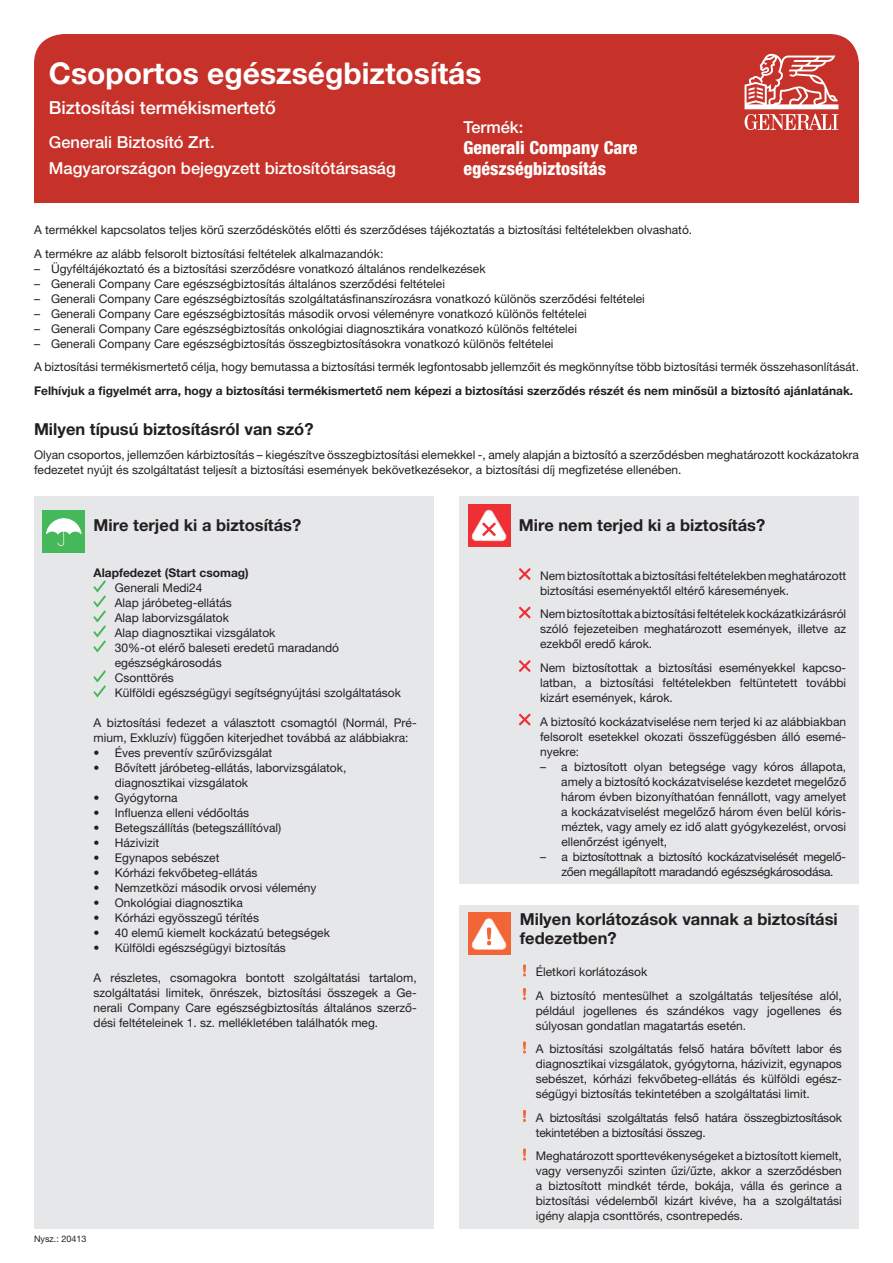
<style>
.page{position:relative;width:893px;height:1263px;background:#fff}
.page>*{position:absolute;margin:0;border:0;box-sizing:border-box;transform-origin:0 0}
.t1{font:700 30px "Helvetica Neue LT Pro";color:#fff}
.t2{font:800 condensed 18px/21px "Helvetica Neue LT Pro";color:#fff}
.t3{font:500 18px "Helvetica Neue LT Pro";color:#fff}
.t4{font:700 16.5px/19.5px "Helvetica Neue LT Pro";color:#231f20}
.t5{font:500 16.5px/25.5px "Helvetica Neue LT Pro";color:#fff}
.t6{font:12px/15px "Helvetica Neue LT Pro";color:#231f20}
.t7{font:12px/15px "Helvetica Neue LT Pro";letter-spacing:-.02em;color:#231f20}
.t8{font:700 12px "Helvetica Neue LT Pro";color:#231f20}
.t9{font:9px "Helvetica Neue LT Pro";color:#231f20}
</style>
<div class="page">
<div style="left:34px;top:34px;width:825px;height:145px;background:#c63229;border-radius:30px"></div>
<div style="left:34px;top:128px;width:825px;height:75px;background:#c63229"></div>
<svg style="left:745px;top:53px;width:93px;height:77px"></svg>
<div style="left:34px;top:496px;width:400px;height:733px;background:#e6e7e9"></div>
<svg style="left:93px;top:580px;width:13px;height:72px"></svg>
<svg style="left:93px;top:670px;width:13px;height:27px"></svg>
<div style="left:459px;top:496px;width:400px;height:388px;background:#e6e7e9"></div>
<svg style="left:519px;top:568px;width:12px;height:12px"></svg>
<svg style="left:519px;top:607px;width:12px;height:11px"></svg>
<svg style="left:519px;top:660px;width:12px;height:12px"></svg>
<svg style="left:519px;top:714px;width:12px;height:11px"></svg>
<div style="left:459px;top:905px;width:400px;height:324px;background:#e6e7e9"></div>
<svg style="left:523px;top:964px;width:3px;height:12px"></svg>
<svg style="left:523px;top:988px;width:3px;height:12px"></svg>
<svg style="left:523px;top:1041px;width:3px;height:12px"></svg>
<svg style="left:523px;top:1110px;width:3px;height:12px"></svg>
<svg style="left:523px;top:1148px;width:3px;height:12px"></svg>
<div style="left:43px;top:511px;width:42px;height:42px;background:#45b85a"></div>
<svg style="left:46px;top:518px;width:36px;height:28px"></svg>
<div style="left:468px;top:504px;width:42px;height:43px;background:#ee3034"></div>
<svg style="left:471px;top:510px;width:36px;height:31px"></svg>
<div style="left:468px;top:913px;width:42px;height:42px;background:#f26536"></div>
<svg style="left:471px;top:918px;width:36px;height:32px"></svg>
<h1 class="t1" style="left:49px;top:55px;width:434px">Csoportos egészségbiztosítás</h1>
<h2 class="t3" style="left:49px;top:97px;width:229px">Biztosítási termékismertető</h2>
<h3 class="t5" style="left:49px;top:130px;width:348px">Generali Biztosító Zrt.<br>Magyarországon bejegyzett biztosítótársaság</h3>
<h3 class="t5" style="left:463px;top:114px;width:61px">Termék:</h3>
<h2 class="t2" style="left:463px;top:136px;width:175px">Generali Company Care egészségbiztosítás</h2>
<p class="t6" style="left:34px;top:218px;width:660px;line-height:23.5px">A termékkel kapcsolatos teljes körű szerződéskötés előtti és szerződéses tájékoztatás a biztosítási feltételekben olvasható.<br>A termékre az alább felsorolt biztosítási feltételek alkalmazandók:</p>
<p class="t6" style="left:34px;top:261px;width:453px">– Ügyféltájékoztató és a biztosítási szerződésre vonatkozó általános rendelkezések</p>
<p class="t6" style="left:34px;top:276px;width:412px">– Generali Company Care egészségbiztosítás általános szerződési feltételei</p>
<p class="t6" style="left:34px;top:291px;width:612px">– Generali Company Care egészségbiztosítás szolgáltatásfinanszírozásra vonatkozó különös szerződési feltételei</p>
<p class="t6" style="left:34px;top:306px;width:554px">– Generali Company Care egészségbiztosítás második orvosi véleményre vonatkozó különös feltételei</p>
<p class="t6" style="left:34px;top:321px;width:544px">– Generali Company Care egészségbiztosítás onkológiai diagnosztikára vonatkozó különös feltételei</p>
<p class="t6" style="left:34px;top:331px;width:826px;line-height:23.5px">– Generali Company Care egészségbiztosítás összegbiztosításokra vonatkozó különös feltételei<br>A biztosítási termékismertető célja, hogy bemutassa a biztosítási termék legfontosabb jellemzőit és megkönnyítse több biztosítási termék összehasonlítását.</p>
<p class="t8" style="left:34px;top:383px;width:821px">Felhívjuk a figyelmét arra, hogy a biztosítási termékismertető nem képezi a biztosítási szerződés részét és nem minősül a biztosító ajánlatának.</p>
<h3 class="t4" style="left:34px;top:419px;width:281px">Milyen típusú biztosításról van szó?</h3>
<p class="t6" style="left:34px;top:447px;width:826px">Olyan csoportos, jellemzően kárbiztosítás – kiegészítve összegbiztosítási elemekkel -, amely alapján a biztosító a szerződésben meghatározott kockázatokra fedezetet nyújt és szolgáltatást teljesít a biztosítási események bekövetkezésekor, a biztosítási díj megfizetése ellenében.</p>
<h3 class="t4" style="left:94px;top:515px;width:209px">Mire terjed ki a biztosítás?</h3>
<h3 class="t4" style="left:519px;top:515px;width:248px">Mire nem terjed ki a biztosítás?</h3>
<p class="t8" style="left:94px;top:566px;width:157px">Alapfedezet (Start csomag)</p>
<p class="t6" style="left:115px;top:580px;width:288px">Generali Medi24<br>Alap járóbeteg-ellátás<br>Alap laborvizsgálatok<br>Alap diagnosztikai vizsgálatok<br>30%-ot elérő baleseti eredetű maradandó egészségkárosodás<br>Csonttörés<br>Külföldi egészségügyi segítségnyújtási szolgáltatások</p>
<p class="t6" style="left:94px;top:715px;width:323px">A biztosítási fedezet a választott csomagtól (Normál, Pré&shy;mium, Exkluzív) függően kiterjedhet továbbá az alábbiakra:</p>
<p class="t6" style="left:94px;top:745px;width:180px">• Éves preventív szűrővizsgálat</p>
<p class="t6" style="left:115px;top:760px;width:233px;text-indent:-21px">• Bővített járóbeteg-ellátás, laborvizsgálatok, diagnosztikai vizsgálatok</p>
<p class="t6" style="left:94px;top:790px;width:85px">• Gyógytorna</p>
<p class="t6" style="left:94px;top:805px;width:157px">• Influenza elleni védőoltás</p>
<p class="t6" style="left:94px;top:820px;width:189px">• Betegszállítás (betegszállítóval)</p>
<p class="t6" style="left:94px;top:835px;width:67px">• Házivizit</p>
<p class="t6" style="left:94px;top:850px;width:127px">• Egynapos sebészet</p>
<p class="t6" style="left:94px;top:865px;width:165px">• Kórházi fekvőbeteg-ellátás</p>
<p class="t6" style="left:94px;top:880px;width:225px">• Nemzetközi második orvosi vélemény</p>
<p class="t6" style="left:94px;top:895px;width:151px">• Onkológiai diagnosztika</p>
<p class="t6" style="left:94px;top:910px;width:167px">• Kórházi egyösszegű térítés</p>
<p class="t6" style="left:94px;top:925px;width:238px">• 40 elemű kiemelt kockázatú betegségek</p>
<p class="t6" style="left:94px;top:940px;width:194px">• Külföldi egészségügyi biztosítás</p>
<p class="t6" style="left:94px;top:970px;width:325px;text-align:justify">A részletes, csomagokra bontott szolgáltatási tartalom, szolgáltatási limitek, önrészek, biztosítási összegek a Ge&shy;nerali Company Care egészségbiztosítás általános szerző&shy;dési feltételeinek 1. sz. mellékletében találhatók meg.</p>
<p class="t9" style="left:34px;top:1233px;width:54px">Nysz.: 20413</p>
<p class="t6" style="left:540px;top:568px;width:308px">Nem biztosítottak a biztosítási feltételekben meghatározott biztosítási eseményektől eltérő káresemények.</p>
<p class="t6" style="left:540px;top:606px;width:308px;text-align:justify">Nem biztosítottak a biztosítási feltételek kockázatkizárásról szóló fejezeteiben meghatározott események, illetve az ezekből eredő károk.</p>
<p class="t6" style="left:540px;top:660px;width:308px;text-align:justify">Nem biztosítottak a biztosítási eseményekkel kapcso&shy;latban, a biztosítási feltételekben feltüntetett további kizárt események, károk.</p>
<p class="t6" style="left:540px;top:713px;width:308px;text-align:justify">A biztosító kockázatviselése nem terjed ki az alábbiakban felsorolt esetekkel okozati összefüggésben álló esemé&shy;nyekre:</p>
<p class="t6" style="left:561px;top:758px;width:286px;text-align:justify;text-indent:-21px">– a biztosított olyan betegsége vagy kóros állapota, amely a biztosító kockázatviselése kezdetet megelőző három évben bizonyíthatóan fennállott, vagy amelyet a kockázatviselést megelőző három éven belül kóris&shy;méztek, vagy amely ez idő alatt gyógykezelést, orvosi ellenőrzést igényelt,</p>
<p class="t7" style="left:561px;top:848px;width:285px;text-indent:-21px">– a biztosítottnak a biztosító kockázatviselését megelő&shy;zően megállapított maradandó egészségkárosodása.</p>
<h3 class="t4" style="left:520px;top:908px;width:320px">Milyen korlátozások vannak a biztosítási fedezetben?</h3>
<p class="t6" style="left:536px;top:960px;width:308px;line-height:23.5px">Életkori korlátozások<br>A biztosító mentesülhet a szolgáltatás teljesítése alól,</p>
<p class="t6" style="left:536px;top:1003px;width:308px">például jogellenes és szándékos vagy jogellenes és súlyosan gondatlan magatartás esetén.</p>
<p class="t6" style="left:536px;top:1041px;width:308px;text-align:justify">A biztosítási szolgáltatás felső határa bővített labor és diagnosztikai vizsgálatok, gyógytorna, házivizit, egynapos sebészet, kórházi fekvőbeteg-ellátás és külföldi egész&shy;ségügyi biztosítás tekintetében a szolgáltatási limit.</p>
<p class="t7" style="left:536px;top:1110px;width:308px">A biztosítási szolgáltatás felső határa összegbiztosítások tekintetében a biztosítási összeg.</p>
<p class="t6" style="left:536px;top:1148px;width:308px;text-align:justify">Meghatározott sporttevékenységeket a biztosított kiemelt, vagy versenyzői szinten űzi/űzte, akkor a szerződésben a biztosított mindkét térde, bokája, válla és gerince a biztosítási védelemből kizárt kivéve, ha a szolgáltatási igény alapja csonttörés, csontrepedés.</p>
</div>
